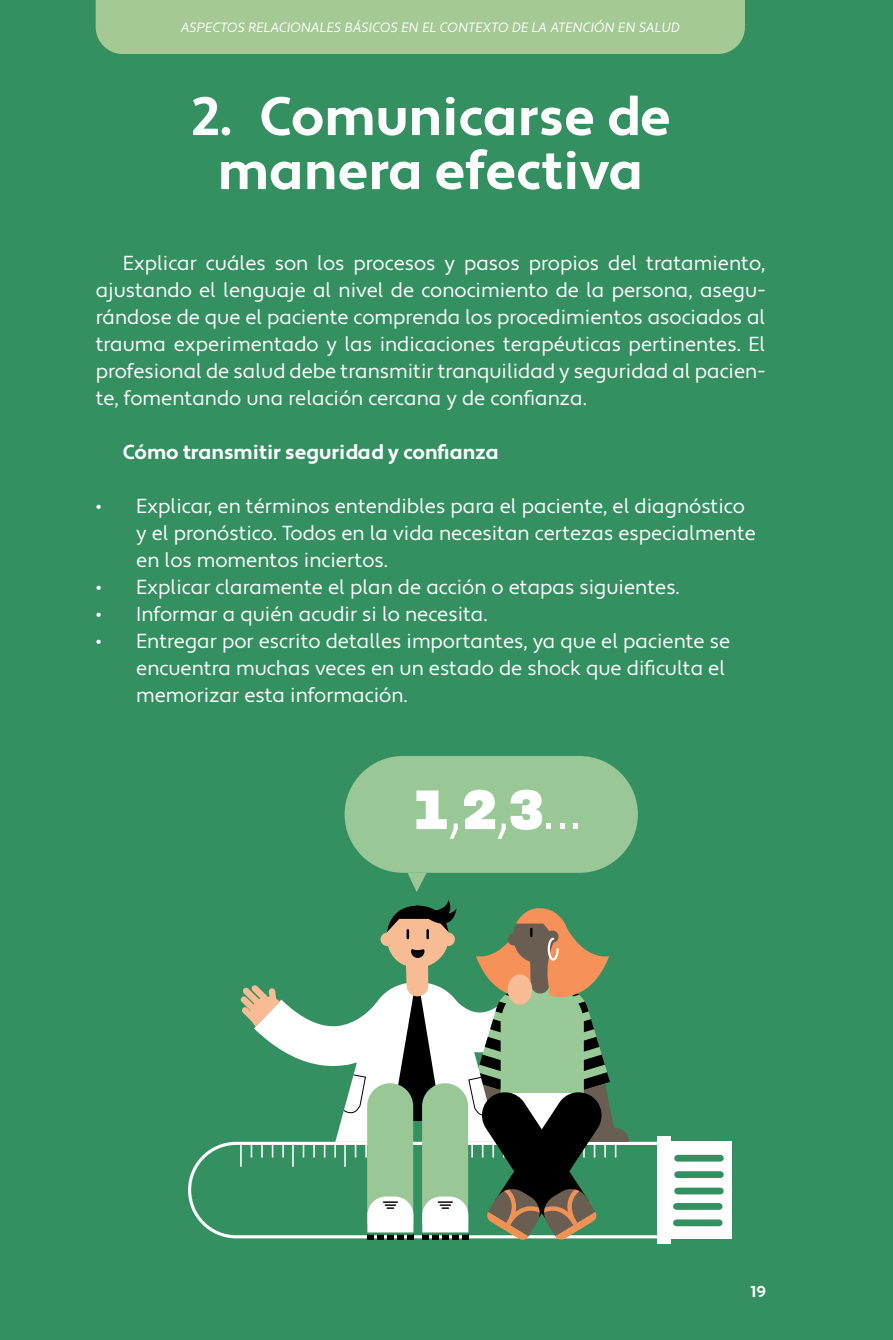
<style>
.page{position:relative;width:893px;height:1340px;background:#fff}
.page>*{position:absolute;margin:0;border:0;box-sizing:border-box;transform-origin:0 0}
.t1{font:55.12px "Alfarn 2";color:#fff}
.t2{font:700 54px/54px "Apertura";color:#fff;text-align:center}
.t3{font:20.25px/27px "Apertura";color:#fff}
.t4{font:700 20.25px "Apertura";color:#fff}
.t5{font:700 15.75px "Apertura";color:#fff}
.t6{font:13.5px "Apertura Obliq";color:#fff}
</style>
<div class="page">
<div style="left:0;top:0;width:893px;height:1339px;background:#349060"></div>
<div style="left:658px;top:1136px;width:13px;height:107px;background:#fff"></div>
<div style="left:671px;top:1141px;width:61px;height:97px;background:#fff"></div>
<div style="left:345px;top:756px;width:293px;height:116px;background:#99c796;border-radius:58px"></div>
<svg style="left:407px;top:872px;width:20px;height:20px"></svg>
<svg style="left:188px;top:900px;width:470px;height:340px"></svg>
<div style="left:676px;top:1202px;width:43px;height:7px;background:#349060"></div>
<div style="left:676px;top:1219px;width:43px;height:7px;background:#349060"></div>
<div style="left:678px;top:1154px;width:42px;height:7px;background:#349060"></div>
<div style="left:678px;top:1171px;width:42px;height:6px;background:#349060"></div>
<div style="left:678px;top:1187px;width:42px;height:7px;background:#349060"></div>
<div style="left:96px;top:0;width:649px;height:54px;background:#a4c995"></div>
<p class="t6" style="left:181px;top:19px;width:10px">ASPECTOS</p>
<p class="t6" style="left:249px;top:19px;width:134px">RELACIONALES BÁSICOS</p>
<p class="t6" style="left:402px;top:19px;width:279px">EN EL CONTEXTO DE LA ATENCIÓN EN SALUD</p>
<h2 class="t2" style="left:190px;top:91px;width:482px">2. Comunicarse de manera efectiva</h2>
<p class="t3" style="left:96px;top:250px;width:671px;text-align:justify;text-indent:27px">Explicar cuáles son los procesos y pasos propios del tratamiento, ajustando el lenguaje al nivel de conocimiento de la persona, asegu&shy;rándose de que el paciente comprenda los procedimientos asociados al trauma experimentado y las indicaciones terapéuticas pertinentes. El profesional de salud debe transmitir tranquilidad y seguridad al pacien&shy;te, fomentando una relación cercana y de confianza.</p>
<p class="t4" style="left:123px;top:440px;width:378px">Cómo transmitir seguridad y confianza</p>
<p class="t3" style="left:136px;top:493px;width:621px;text-indent:-40px">• Explicar, en términos entendibles para el paciente, el diagnóstico y el pronóstico. Todos en la vida necesitan certezas especialmente en los momentos inciertos.</p>
<p class="t3" style="left:96px;top:574px;width:586px">• Explicar claramente el plan de acción o etapas siguientes.</p>
<p class="t3" style="left:96px;top:601px;width:394px">• Informar a quién acudir si lo necesita.</p>
<p class="t3" style="left:136px;top:628px;width:596px;text-indent:-40px">• Entregar por escrito detalles importantes, ya que el paciente se encuentra muchas veces en un estado de shock que dificulta el memorizar esta información.</p>
<h1 class="t1" style="left:414px;top:775px;width:169px">1,2,3...</h1>
<p class="t5" style="left:751px;top:1281px;width:17px">19</p>
</div>
